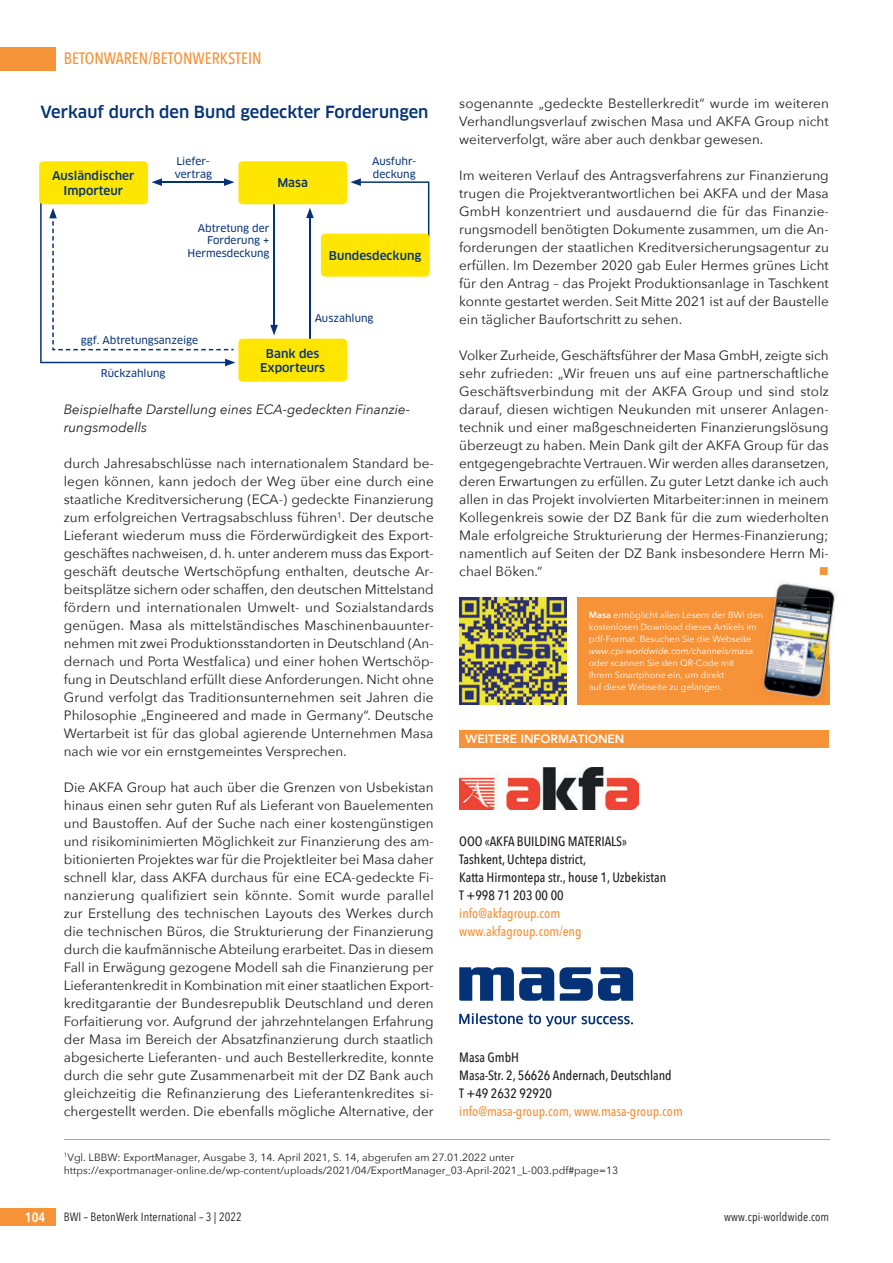
<style>
.page{position:relative;width:893px;height:1263px;background:#fff}
.page>*{position:absolute;margin:0;border:0;box-sizing:border-box;transform-origin:0 0}
.t1{font:500 16.5px "Avenir Next Condensed";color:#f69238}
.t2{font:500 16.35px "Clan Pro";color:#053276}
.t3{font:13.5px/18px "Avenir Next";color:#231f20;text-align:justify}
.t4{font:500 13.5px/18px "Avenir Next Condensed";color:#231f20}
.t5{font:500 13.5px/18px "Avenir Next Condensed";color:#f69238}
.t6{font:italic 13.5px/18px "Avenir Next";color:#231f20}
.t7{font:600 13.5px "Avenir Next Condensed";color:#fff}
.t8{font:13.5px "Wingdings";color:#f69238}
.t9{font:12px "Avenir Next Condensed";letter-spacing:.01em;color:#231f20}
.t10{font:800 12px "Avenir";color:#fff}
.t11{font:500 11.85px/14.2px "Clan Pro";color:#053276;text-align:center}
.t12{font:10.5px/13.5px "Avenir Next";color:#231f20}
.t13{font:10.35px/12.5px "Clan Pro News";color:#053276}
.t14{font:9px/12px "Avenir Next";color:#fff}
.t15{font:italic 9px "Avenir Next";color:#fff}
.s1{font-weight:600}
</style>
<div class="page">
<div style="left:0;top:47px;width:55px;height:23px;background:#f69238"></div>
<div style="left:0;top:1208px;width:55px;height:18px;background:#f69238"></div>
<hr style="left:273px;top:202px;width:2px;height:125px;background:#053276">
<svg style="left:270px;top:325px;width:8px;height:10px"></svg>
<hr style="left:309px;top:216px;width:2px;height:125px;background:#053276">
<svg style="left:306px;top:208px;width:8px;height:10px"></svg>
<svg style="left:350px;top:178px;width:79px;height:57px"></svg>
<svg style="left:40px;top:202px;width:195px;height:164px"></svg>
<div style="left:39px;top:161px;width:109px;height:43px;background:#ffe601;border-radius:4px"></div>
<div style="left:238px;top:161px;width:109px;height:43px;background:#ffe601;border-radius:4px"></div>
<div style="left:238px;top:339px;width:109px;height:43px;background:#ffe601;border-radius:4px"></div>
<div style="left:321px;top:234px;width:109px;height:43px;background:#ffe601;border-radius:4px"></div>
<hr style="left:160px;top:181px;width:66px;height:2px;background:#053276">
<svg style="left:152px;top:178px;width:10px;height:8px"></svg>
<svg style="left:224px;top:178px;width:10px;height:8px"></svg>
<div style="left:459px;top:730px;width:370px;height:17px;background:#f69238"></div>
<img style="left:459px;top:768px;width:179px;height:41px">
<svg style="left:459px;top:1013px;width:117px;height:13px"></svg>
<svg style="left:582px;top:1016px;width:51px;height:8px"></svg>
<svg style="left:459px;top:967px;width:174px;height:34px"></svg>
<div style="left:577px;top:597px;width:252px;height:108px;background:#f69238"></div>
<img style="left:459px;top:598px;width:107px;height:106px">
<img style="left:775px;top:583px;width:61px;height:83px">
<img style="left:763px;top:597px;width:66px;height:101px">
<hr style="left:892px;top:0;width:1px;height:1263px;background:#faab24">
<hr style="left:64px;top:1139px;width:765px;height:1px;background:#f69238">
<p class="t1" style="left:64px;top:49px;width:199px">BETONWAREN/BETONWERKSTEIN</p>
<p class="t2" style="left:40px;top:102px;width:390px">Verkauf durch den Bund gedeckter Forderungen</p>
<p class="t13" style="left:174px;top:155px;width:39px">Liefer&shy;vertrag</p>
<p class="t13" style="left:372px;top:155px;width:46px">Ausfuhr&shy;deckung</p>
<p class="t11" style="left:52px;top:169px;width:84px">Ausländischer<br>Importeur</p>
<p class="t11" style="left:277px;top:176px;width:32px">Masa</p>
<p class="t13" style="left:188px;top:222px;width:83px;text-align:right">Abtretung der<br>Forderung +<br>Hermesdeckung</p>
<p class="t13" style="left:81px;top:333px;width:119px">ggf. Abtretungsanzeige</p>
<p class="t11" style="left:329px;top:248px;width:94px">Bundesdeckung</p>
<p class="t13" style="left:315px;top:312px;width:60px">Auszahlung</p>
<p class="t13" style="left:101px;top:367px;width:66px">Rückzahlung</p>
<p class="t11" style="left:260px;top:346px;width:67px">Bank des<br>Exporteurs</p>
<p class="t6" style="left:64px;top:400px;width:348px">Beispielhafte Darstellung eines ECA-gedeckten Finanzie&shy;rungsmodells</p>
<p class="t3" style="left:64px;top:454px;width:372px">durch Jahresabschlüsse nach internationalem Standard be&shy;legen können, kann jedoch der Weg über eine durch eine staatliche Kreditversicherung (ECA-) gedeckte Finanzierung zum erfolgreichen Vertragsabschluss führen<sup>1</sup>. Der deutsche Lieferant wiederum muss die Förderwürdigkeit des Export&shy;geschäftes nachweisen, d. h. unter anderem muss das Export&shy;geschäft deutsche Wertschöpfung enthalten, deutsche Ar&shy;beitsplätze sichern oder schaffen, den deutschen Mittelstand fördern und internationalen Umwelt- und Sozialstandards genügen. Masa als mittelständisches Maschinenbauunter&shy;nehmen mit zwei Produktionsstandorten in Deutschland (An&shy;dernach und Porta Westfalica) und einer hohen Wertschöp&shy;fung in Deutschland erfüllt diese Anforderungen. Nicht ohne Grund verfolgt das Traditionsunternehmen seit Jahren die Philosophie „Engineered and made in Germany“. Deutsche Wertarbeit ist für das global agierende Unternehmen Masa nach wie vor ein ernstgemeintes Versprechen.</p>
<p class="t3" style="left:64px;top:778px;width:372px">Die AKFA Group hat auch über die Grenzen von Usbekistan hinaus einen sehr guten Ruf als Lieferant von Bauelementen und Baustoffen. Auf der Suche nach einer kostengünstigen und risikominimierten Möglichkeit zur Finanzierung des am&shy;bitionierten Projektes war für die Projektleiter bei Masa daher schnell klar, dass AKFA durchaus für eine ECA-gedeckte Fi&shy;nanzierung qualifiziert sein könnte. Somit wurde parallel zur Erstellung des technischen Layouts des Werkes durch die technischen Büros, die Strukturierung der Finanzierung durch die kaufmännische Abteilung erarbeitet. Das in diesem Fall in Erwägung gezogene Modell sah die Finanzierung per Lieferantenkredit in Kombination mit einer staatlichen Export&shy;kreditgarantie der Bundesrepublik Deutschland und deren Forfaitierung vor. Aufgrund der jahrzehntelangen Erfahrung der Masa im Bereich der Absatzfinanzierung durch staatlich abgesicherte Lieferanten- und auch Bestellerkredite, konnte durch die sehr gute Zusammenarbeit mit der DZ Bank auch gleichzeitig die Refinanzierung des Lieferantenkredites si&shy;chergestellt werden. Die ebenfalls mögliche Alternative, der</p>
<p class="t3" style="left:459px;top:94px;width:371px">sogenannte „gedeckte Bestellerkredit“ wurde im weiteren Verhandlungsverlauf zwischen Masa und AKFA Group nicht weiterverfolgt, wäre aber auch denkbar gewesen.</p>
<p class="t3" style="left:459px;top:166px;width:371px">Im weiteren Verlauf des Antragsverfahrens zur Finanzierung trugen die Projektverantwortlichen bei AKFA und der Masa GmbH konzentriert und ausdauernd die für das Finanzie&shy;rungsmodell benötigten Dokumente zusammen, um die An&shy;forderungen der staatlichen Kreditversicherungsagentur zu erfüllen. Im Dezember 2020 gab Euler Hermes grünes Licht für den Antrag – das Projekt Produktionsanlage in Taschkent konnte gestartet werden. Seit Mitte 2021 ist auf der Baustelle ein täglicher Baufortschritt zu sehen.</p>
<p class="t3" style="left:459px;top:346px;width:371px">Volker Zurheide, Geschäftsführer der Masa GmbH, zeigte sich sehr zufrieden: „Wir freuen uns auf eine partnerschaftliche Geschäftsverbindung mit der AKFA Group und sind stolz darauf, diesen wichtigen Neukunden mit unserer Anlagen&shy;technik und einer maßgeschneiderten Finanzierungslösung überzeugt zu haben. Mein Dank gilt der AKFA Group für das entgegengebrachte Vertrauen. Wir werden alles daransetzen, deren Erwartungen zu erfüllen. Zu guter Letzt danke ich auch allen in das Projekt involvierten Mitarbeiter:innen in meinem Kollegenkreis sowie der DZ Bank für die zum wiederholten Male erfolgreiche Strukturierung der Hermes-Finanzierung; namentlich auf Seiten der DZ Bank insbesondere Herrn Mi&shy;chael Böken.“</p>
<p class="t8" style="left:819px;top:564px;width:12px">■</p>
<p class="t14" style="left:589px;top:609px;width:176px"><span class="s1">Masa</span> ermöglicht allen Lesern der BWI den kostenlosen Download dieses Artikels im pdf-Format. Besuchen Sie die Webseite</p>
<p class="t15" style="left:589px;top:643px;width:166px">www.cpi-worldwide.com/channels/masa</p>
<p class="t14" style="left:589px;top:657px;width:147px">oder scannen Sie den QR-Code mit<br>Ihrem Smartphone ein, um direkt auf diese Webseite zu gelangen.</p>
<p class="t10" style="left:466px;top:729px;width:160px">WEITERE INFORMATIONEN</p>
<p class="t4" style="left:459px;top:832px;width:209px">OOO «AKFA BUILDING MATERIALS»<br>Tashkent, Uchtepa district,<br>Katta Hirmontepa str., house 1, Uzbekistan<br>T +998 71 203 00 00</p>
<p class="t5" style="left:459px;top:904px;width:124px">info@akfagroup.com www.akfagroup.com/eng</p>
<p class="t4" style="left:459px;top:1048px;width:214px">Masa GmbH<br>Masa-Str. 2, 56626 Andernach, Deutschland<br>T +49 2632 92920</p>
<p class="t5" style="left:459px;top:1102px;width:225px">info@masa-group.com, www.masa-group.com</p>
<p class="t12" style="left:64px;top:1150px;width:556px"><sup>1</sup>Vgl. LBBW: ExportManager, Ausgabe 3, 14. April 2021, S. 14, abgerufen am 27.01.2022 unter https://exportmanager-online.de/wp-content/uploads/2021/04/ExportManager_03-April-2021_L-003.pdf#page=13</p>
<p class="t7" style="left:25px;top:1206px;width:22px">104</p>
<p class="t9" style="left:64px;top:1207px;width:180px">BWI – BetonWerk International – 3 | 2022</p>
<p class="t9" style="left:724px;top:1207px;width:107px">www.cpi-worldwide.com</p>
</div>
